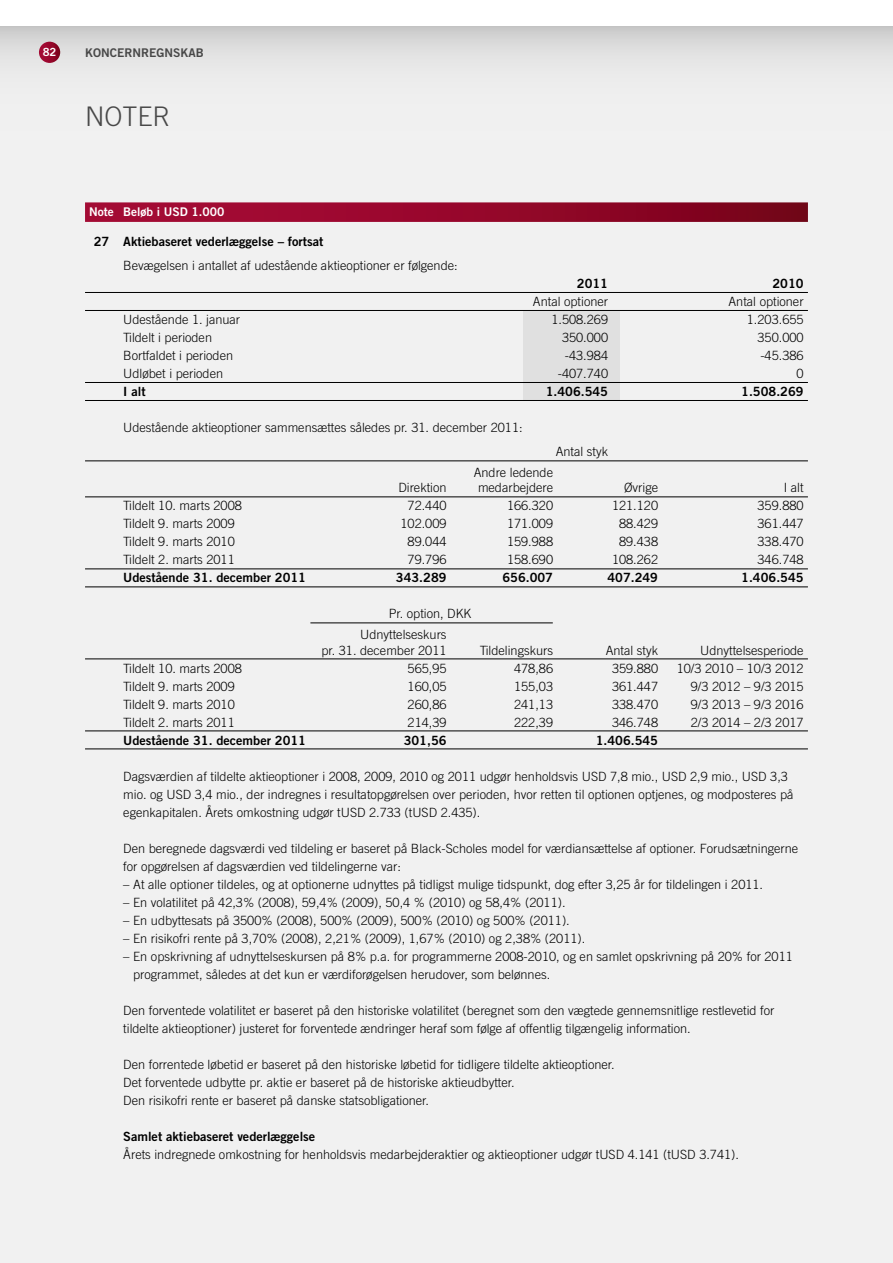
<style>
.page{position:relative;width:893px;height:1263px;background:#fff}
.page>*{position:absolute;margin:0;border:0;box-sizing:border-box;transform-origin:0 0}
.t1{font:300 27px "Trade Gothic LT Std";color:#484848}
.t2{font:300 12.75px/18px "Trade Gothic LT Std";color:#000}
.t3{font:12.75px "Trade Gothic LT Std Bd 2";color:#000}
.t4{font:12px "Trade Gothic LT Std Bd 2";color:#fff}
.t5{font:12px "Trade Gothic LT Std Bd 2";color:#484848}
.t6{font:11.25px "Trade Gothic LT Std Bd 2";color:#fff}
</style>
<div class="page">
<div style="left:0;top:26px;width:893px;height:1237px;background:#f1f1f1"></div>
<div style="left:0;top:26px;width:893px;height:146px;background:linear-gradient(to bottom,#dbdbdb,#f8f8f8)"></div>
<div style="left:523px;top:310px;width:96px;height:91px;background:#e0e0e0"></div>
<div style="left:85px;top:202px;width:723px;height:20px;background:linear-gradient(to right,#ac0b39,#7a031b)"></div>
<hr style="left:85px;top:292px;width:723px;height:1px;background:#000">
<hr style="left:85px;top:310px;width:723px;height:1px;background:#000">
<hr style="left:85px;top:382px;width:723px;height:1px;background:#000">
<hr style="left:85px;top:400px;width:723px;height:1px;background:#000">
<hr style="left:85px;top:461px;width:723px;height:1px;background:#000">
<hr style="left:85px;top:497px;width:723px;height:1px;background:#000">
<hr style="left:85px;top:569px;width:723px;height:1px;background:#000">
<hr style="left:85px;top:587px;width:723px;height:1px;background:#000">
<hr style="left:310px;top:623px;width:243px;height:1px;background:#000">
<hr style="left:85px;top:659px;width:723px;height:1px;background:#000">
<hr style="left:85px;top:731px;width:723px;height:1px;background:#000">
<hr style="left:85px;top:749px;width:723px;height:1px;background:#000">
<svg style="left:39px;top:42px;width:21px;height:21px"></svg>
<p class="t6" style="left:43px;top:45px;width:15px">82</p>
<p class="t5" style="left:85px;top:45px;width:120px">KONCERNREGNSKAB</p>
<h1 class="t1" style="left:85px;top:100px;width:68px">Noter</h1>
<p class="t4" style="left:89px;top:204px;width:137px">Note Beløb i USD 1.000</p>
<p class="t3" style="left:94px;top:234px;width:231px">27 Aktiebaseret vederlæggelse – fortsat</p>
<p class="t2" style="left:85px;top:256px;width:17px">B</p>
<p class="t2" style="left:132px;top:256px;width:327px">evægelsen i antallet af udestående aktieoptioner er følgende:</p>
<p class="t3" style="left:577px;top:276px;width:33px">2011</p>
<p class="t3" style="left:772px;top:276px;width:33px">2010</p>
<p class="t2" style="left:533px;top:292px;width:77px">Antal optioner</p>
<p class="t2" style="left:728px;top:292px;width:77px">Antal optioner</p>
<p class="t2" style="left:123px;top:310px;width:118px">Udestående 1. januar</p>
<p class="t2" style="left:551px;top:310px;width:58px">1.508.269</p>
<p class="t2" style="left:747px;top:310px;width:58px">1.203.655</p>
<p class="t2" style="left:85px;top:328px;width:16px">T</p>
<p class="t2" style="left:129px;top:328px;width:84px">ildelt i perioden</p>
<p class="t2" style="left:562px;top:328px;width:48px">350.000</p>
<p class="t2" style="left:757px;top:328px;width:48px">350.000</p>
<p class="t2" style="left:85px;top:346px;width:17px">B</p>
<p class="t2" style="left:132px;top:346px;width:103px">ortfaldet i perioden</p>
<p class="t2" style="left:565px;top:346px;width:45px">-43.984</p>
<p class="t2" style="left:760px;top:346px;width:45px">-45.386</p>
<p class="t2" style="left:123px;top:364px;width:101px">Udløbet i perioden</p>
<p class="t2" style="left:558px;top:364px;width:52px">-407.740</p>
<p class="t2" style="left:796px;top:364px;width:9px">0</p>
<p class="t3" style="left:123px;top:384px;width:24px">I alt</p>
<p class="t3" style="left:546px;top:384px;width:64px">1.406.545</p>
<p class="t3" style="left:741px;top:384px;width:64px">1.508.269</p>
<p class="t2" style="left:123px;top:418px;width:401px">Udestående aktieoptioner sammensættes således pr. 31. december 2011:</p>
<p class="t2" style="left:556px;top:443px;width:54px">Antal styk</p>
<p class="t2" style="left:474px;top:464px;width:81px">Andre ledende</p>
<p class="t2" style="left:398px;top:479px;width:50px">Direktion</p>
<p class="t2" style="left:478px;top:479px;width:77px">medarbejdere</p>
<p class="t2" style="left:624px;top:479px;width:35px">Øvrige</p>
<p class="t2" style="left:784px;top:479px;width:21px">I alt</p>
<p class="t2" style="left:85px;top:497px;width:16px">T</p>
<p class="t2" style="left:129px;top:497px;width:114px">ildelt 10. marts 2008</p>
<p class="t2" style="left:408px;top:497px;width:40px">72.440</p>
<p class="t2" style="left:507px;top:497px;width:48px">166.320</p>
<p class="t2" style="left:612px;top:497px;width:48px">121.120</p>
<p class="t2" style="left:757px;top:497px;width:48px">359.880</p>
<p class="t2" style="left:85px;top:515px;width:16px">T</p>
<p class="t2" style="left:129px;top:515px;width:107px">ildelt 9. marts 2009</p>
<p class="t2" style="left:400px;top:515px;width:48px">102.009</p>
<p class="t2" style="left:507px;top:515px;width:48px">171.009</p>
<p class="t2" style="left:619px;top:515px;width:40px">88.429</p>
<p class="t2" style="left:757px;top:515px;width:48px">361.447</p>
<p class="t2" style="left:85px;top:533px;width:16px">T</p>
<p class="t2" style="left:129px;top:533px;width:107px">ildelt 9. marts 2010</p>
<p class="t2" style="left:408px;top:533px;width:40px">89.044</p>
<p class="t2" style="left:507px;top:533px;width:48px">159.988</p>
<p class="t2" style="left:619px;top:533px;width:40px">89.438</p>
<p class="t2" style="left:757px;top:533px;width:48px">338.470</p>
<p class="t2" style="left:85px;top:551px;width:16px">T</p>
<p class="t2" style="left:129px;top:551px;width:107px">ildelt 2. marts 2011</p>
<p class="t2" style="left:408px;top:551px;width:40px">79.796</p>
<p class="t2" style="left:507px;top:551px;width:48px">158.690</p>
<p class="t2" style="left:612px;top:551px;width:48px">108.262</p>
<p class="t2" style="left:757px;top:551px;width:48px">346.748</p>
<p class="t3" style="left:123px;top:570px;width:184px">Udestående 31. december 2011</p>
<p class="t3" style="left:396px;top:570px;width:52px">343.289</p>
<p class="t3" style="left:502px;top:570px;width:52px">656.007</p>
<p class="t3" style="left:607px;top:570px;width:52px">407.249</p>
<p class="t3" style="left:741px;top:570px;width:64px">1.406.545</p>
<p class="t2" style="left:360px;top:603px;width:102px;line-height:21px;text-indent:29px">Pr. option, DKK<br>Udnyttelseskurs</p>
<p class="t2" style="left:321px;top:641px;width:127px">pr. 31. december 2011</p>
<p class="t2" style="left:480px;top:641px;width:75px">Tildelingskurs</p>
<p class="t2" style="left:606px;top:641px;width:54px">Antal styk</p>
<p class="t2" style="left:700px;top:641px;width:105px">Udnyttelsesperiode</p>
<p class="t2" style="left:85px;top:659px;width:16px">T</p>
<p class="t2" style="left:129px;top:659px;width:114px">ildelt 10. marts 2008</p>
<p class="t2" style="left:408px;top:659px;width:40px">565,95</p>
<p class="t2" style="left:514px;top:659px;width:40px">478,86</p>
<p class="t2" style="left:612px;top:659px;width:48px">359.880</p>
<p class="t2" style="left:677px;top:659px;width:128px">10/3 2010 – 10/3 2012</p>
<p class="t2" style="left:85px;top:677px;width:16px">T</p>
<p class="t2" style="left:129px;top:677px;width:107px">ildelt 9. marts 2009</p>
<p class="t2" style="left:408px;top:677px;width:40px">160,05</p>
<p class="t2" style="left:514px;top:677px;width:40px">155,03</p>
<p class="t2" style="left:612px;top:677px;width:48px">361.447</p>
<p class="t2" style="left:691px;top:677px;width:114px">9/3 2012 – 9/3 2015</p>
<p class="t2" style="left:85px;top:695px;width:16px">T</p>
<p class="t2" style="left:129px;top:695px;width:107px">ildelt 9. marts 2010</p>
<p class="t2" style="left:408px;top:695px;width:40px">260,86</p>
<p class="t2" style="left:514px;top:695px;width:40px">241,13</p>
<p class="t2" style="left:612px;top:695px;width:48px">338.470</p>
<p class="t2" style="left:691px;top:695px;width:114px">9/3 2013 – 9/3 2016</p>
<p class="t2" style="left:85px;top:713px;width:16px">T</p>
<p class="t2" style="left:129px;top:713px;width:107px">ildelt 2. marts 2011</p>
<p class="t2" style="left:408px;top:713px;width:40px">214,39</p>
<p class="t2" style="left:514px;top:713px;width:40px">222,39</p>
<p class="t2" style="left:612px;top:713px;width:48px">346.748</p>
<p class="t2" style="left:691px;top:713px;width:114px">2/3 2014 – 2/3 2017</p>
<p class="t3" style="left:123px;top:732px;width:184px">Udestående 31. december 2011</p>
<p class="t3" style="left:404px;top:732px;width:44px">301,56</p>
<p class="t3" style="left:596px;top:732px;width:64px">1.406.545</p>
<p class="t2" style="left:123px;top:767px;width:672px">Dagsværdien af tildelte aktieoptioner i 2008, 2009, 2010 og 2011 udgør henholdsvis USD 7,8 mio., USD 2,9 mio., USD 3,3 mio. og USD 3,4 mio., der indregnes i resultatopgørelsen over perioden, hvor retten til optionen optjenes, og modposteres på egenkapitalen. Årets omkostning udgør tUSD 2.733 (tUSD 2.435).</p>
<p class="t2" style="left:123px;top:839px;width:676px">Den beregnede dagsværdi ved tildeling er baseret på B lack-Scholes model for værdiansættelse af optioner. Forudsætningerne for opgørelsen af dagsværdien ved tildelingerne var:</p>
<p class="t2" style="left:123px;top:875px;width:641px">– At alle optioner tildeles, og at optionerne udnyttes på tidligst mulige tidspunkt, dog efter 3,25 år for tildelingen i 2011.</p>
<p class="t2" style="left:123px;top:893px;width:444px">– En volatilitet på 42,3% (2008), 59,4% (2009), 50,4 % (2010) og 58,4% (2011).</p>
<p class="t2" style="left:123px;top:911px;width:448px">– En udbyttesats på 3500% (2008), 500% (2009), 500% (2010) og 500% (2011).</p>
<p class="t2" style="left:123px;top:929px;width:464px">– En risikofri rente på 3,70% (2008), 2,21% (2009), 1,67% (2010) og 2,38% (2011).</p>
<p class="t2" style="left:133px;top:947px;width:661px;text-indent:-10px">– En opskrivning af udnyttelseskursen på 8% p.a. for programmerne 2008-2010, og en samlet opskrivning på 20% for 2011 programmet, således at det kun er værdiforøgelsen herudover, som belønnes.</p>
<p class="t2" style="left:123px;top:1001px;width:653px">Den forventede volatilitet er baseret på den historiske volatilitet (beregnet som den vægtede gennemsnitlige restlevetid for tildelte aktieoptioner) justeret for forventede ændringer heraf som følge af offentlig tilgængelig information.</p>
<p class="t2" style="left:123px;top:1055px;width:493px">Den forrentede løbetid er baseret på den historiske løbetid for tidligere tildelte aktieoptioner.<br>Det forventede udbytte pr. aktie er baseret på de historiske aktieudbytter.<br>Den risikofri rente er baseret på danske statsobligationer.</p>
<p class="t3" style="left:123px;top:1128px;width:193px">Samlet aktiebaseret vederlæggelse</p>
<p class="t2" style="left:123px;top:1145px;width:617px">Årets indregnede omkostning for henholdsvis medarbejderaktier og aktieoptioner udgør tUSD 4.141 (tUSD 3.741).</p>
</div>
